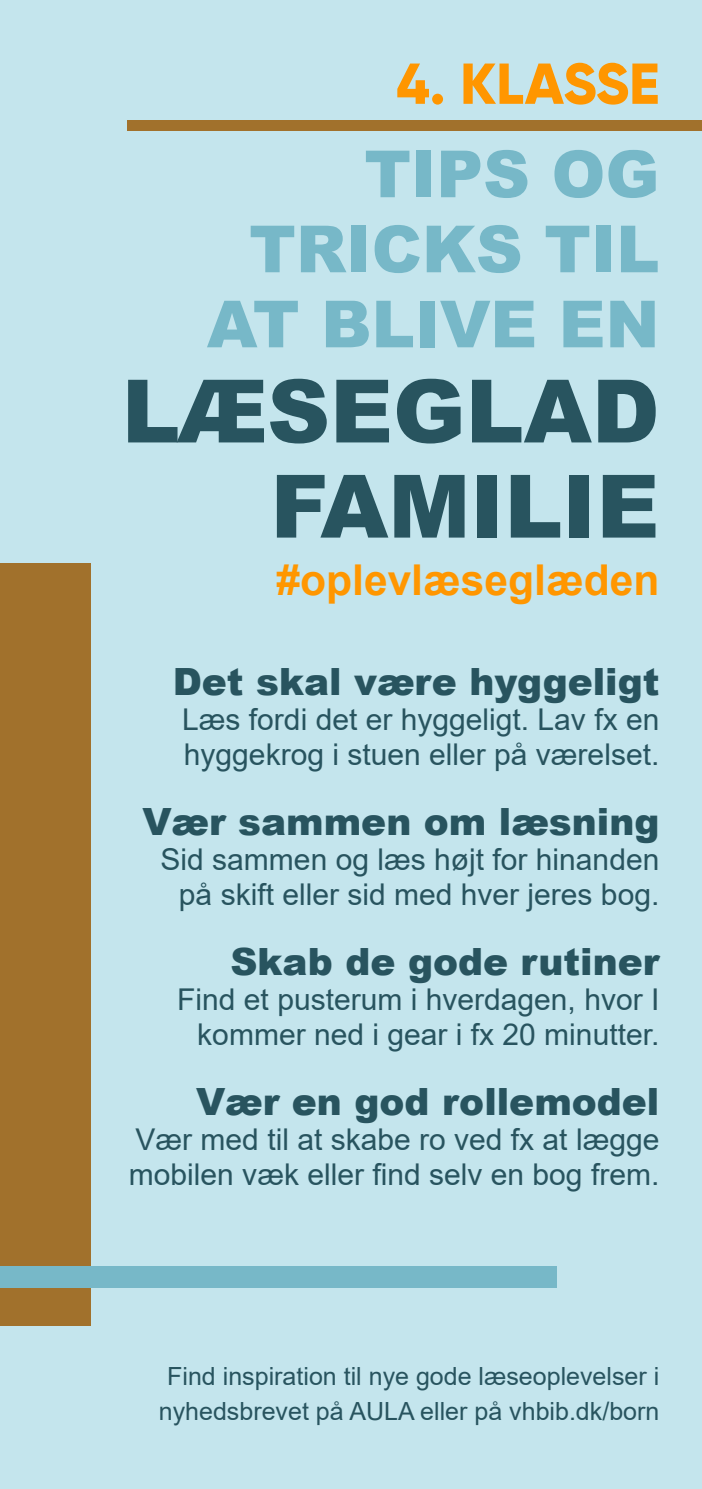
<style>
.page{position:relative;width:702px;height:1489px;background:#fff}
.page>*{position:absolute;margin:0;border:0;box-sizing:border-box;transform-origin:0 0}
.t1{font:900 87.5px/95px "Arial";color:#28545f;text-align:right}
.t2{font:900 65px/75px "Arial";color:#77b8c8;text-align:right}
.t3{font:800 57.5px "Gilroy";letter-spacing:-.005em;color:#ff9600}
.t4{font:700 42.5px "Arial";color:#ff9600}
.t5{font:900 37.5px "Arial";color:#28545f}
.t6{font:30px/35px "Arial";color:#28545f}
.t7{font:25px/35px "Arial";color:#28545f;text-align:center}
</style>
<div class="page">
<div style="left:0;top:0;width:702px;height:1488px;background:#c4e5ed"></div>
<div style="left:128px;top:120px;width:574px;height:11px;background:#a1712c"></div>
<div style="left:0;top:563px;width:90px;height:762px;background:#a1712c"></div>
<div style="left:0;top:1266px;width:556px;height:21px;background:#77b8c8"></div>
<p class="t3" style="left:396px;top:47px;width:265px">4. KLASSE</p>
<p class="t2" style="left:207px;top:134px;width:454px">TIPS OG<br>TRICKS TIL<br>AT BLIVE EN</p>
<p class="t1" style="left:122px;top:361px;width:539px">LÆSEGLAD<br>FAMILIE</p>
<p class="t4" style="left:276px;top:549px;width:384px">#oplevlæseglæden</p>
<p class="t5" style="left:173px;top:654px;width:488px">Det skal være hyggeligt</p>
<p class="t6" style="left:182px;top:702px;width:478px">Læs fordi det er hyggeligt. Lav fx en hyggekrog i stuen eller på værelset.</p>
<p class="t5" style="left:142px;top:794px;width:518px">Vær sammen om læsning</p>
<p class="t6" style="left:160px;top:842px;width:500px;text-align:right">Sid sammen og læs højt for hinanden på skift eller sid med hver jeres bog.</p>
<p class="t5" style="left:230px;top:934px;width:430px">Skab de gode rutiner</p>
<p class="t6" style="left:177px;top:982px;width:483px;text-align:right">Find et pusterum i hverdagen, hvor I kommer ned i gear i fx 20 minutter.</p>
<p class="t5" style="left:196px;top:1074px;width:465px">Vær en god rollemodel</p>
<p class="t6" style="left:129px;top:1122px;width:532px">Vær med til at skabe ro ved fx at lægge mobilen væk eller find selv en bog frem.</p>
<p class="t7" style="left:159px;top:1358px;width:502px">Find inspiration til nye gode læseoplevelser i nyhedsbrevet på AULA eller på vhbib.dk/born</p>
</div>
